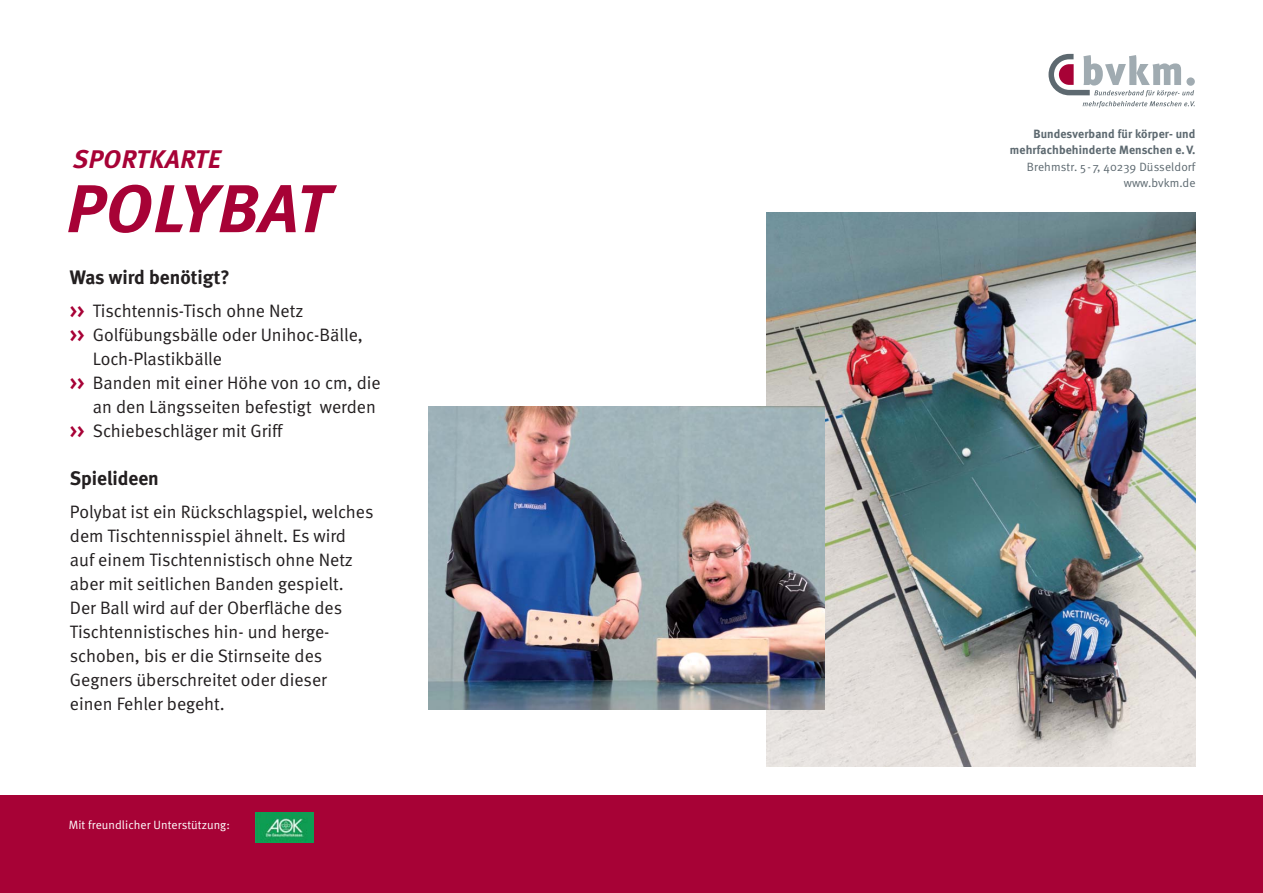
<style>
.page{position:relative;width:1263px;height:893px;background:#fff}
.page>*{position:absolute;margin:0;border:0;box-sizing:border-box;transform-origin:0 0}
.t1{font:italic 700 67.5px "Meta";letter-spacing:.02em;color:#a70236}
.t2{font:italic 700 25.5px "Meta";letter-spacing:.025em;color:#a70236}
.t3{font:19.5px "Meta Bold LF";color:#231f20}
.t4{font:700 19.5px "Meta";color:#231f20}
.t5{font:18px/24px "Meta Normal";color:#231f20}
.t6{font:700 12px/16.5px "Meta";letter-spacing:.01em;color:#5d6970;text-align:right}
.t7{font:12px "Meta Normal";letter-spacing:.01em;color:#fff}
.s1{font-family:"Meta Bold LF";color:#a70236}
.s2{font-family:"Meta Normal";font-weight:400}
</style>
<div class="page">
<img style="left:767px;top:213px;width:428px;height:553px">
<div style="left:0;top:796px;width:1263px;height:97px;background:#a70236"></div>
<img style="left:428px;top:406px;width:397px;height:303px">
<svg style="left:1048px;top:54px;width:147px;height:54px"></svg>
<img style="left:256px;top:812px;width:58px;height:31px">
<p class="t2" style="left:73px;top:149px;width:149px">SPORTKARTE</p>
<p class="t1" style="left:67px;top:182px;width:264px">POLYBAT</p>
<p class="t3" style="left:70px;top:270px;width:161px">Was wird benötigt?</p>
<p class="t5" style="left:70px;top:300px;width:235px"><span class="s1">&gt;&gt;</span> Tischtennis-Tisch ohne Netz</p>
<p class="t5" style="left:70px;top:324px;width:294px"><span class="s1">&gt;&gt;</span> Golfübungsbälle oder Unihoc-Bälle,</p>
<p class="t5" style="left:93px;top:348px;width:131px">Loch-Plastikbälle</p>
<p class="t5" style="left:70px;top:372px;width:312px"><span class="s1">&gt;&gt;</span> Banden mit einer Höhe von 10 cm, die</p>
<p class="t5" style="left:93px;top:396px;width:285px">an den Längsseiten befestigt werden</p>
<p class="t5" style="left:70px;top:420px;width:214px"><span class="s1">&gt;&gt;</span> Schiebeschläger mit Griff</p>
<p class="t4" style="left:70px;top:471px;width:90px">Spielideen</p>
<p class="t5" style="left:70px;top:501px;width:305px">Polybat ist ein Rückschlagspiel, welches dem Tischtennisspiel ähnelt. Es wird auf einem Tischtennistisch ohne Netz aber mit seitlichen Banden gespielt.<br>Der Ball wird auf der Oberfläche des Tischtennistisches hin- und herge&shy;schoben, bis er die Stirnseite des Gegners überschreitet oder dieser einen Fehler begeht.</p>
<p class="t7" style="left:69px;top:821px;width:163px">Mit freundlicher Unterstützung:</p>
<p class="t6" style="left:1010px;top:126px;width:187px">Bundesverband für körper- und mehrfachbehinderte Menschen e. V.<br><span class="s2">Brehmstr. 5- 7, 40239 Düsseldorf www.bvkm.de</span></p>
</div>
